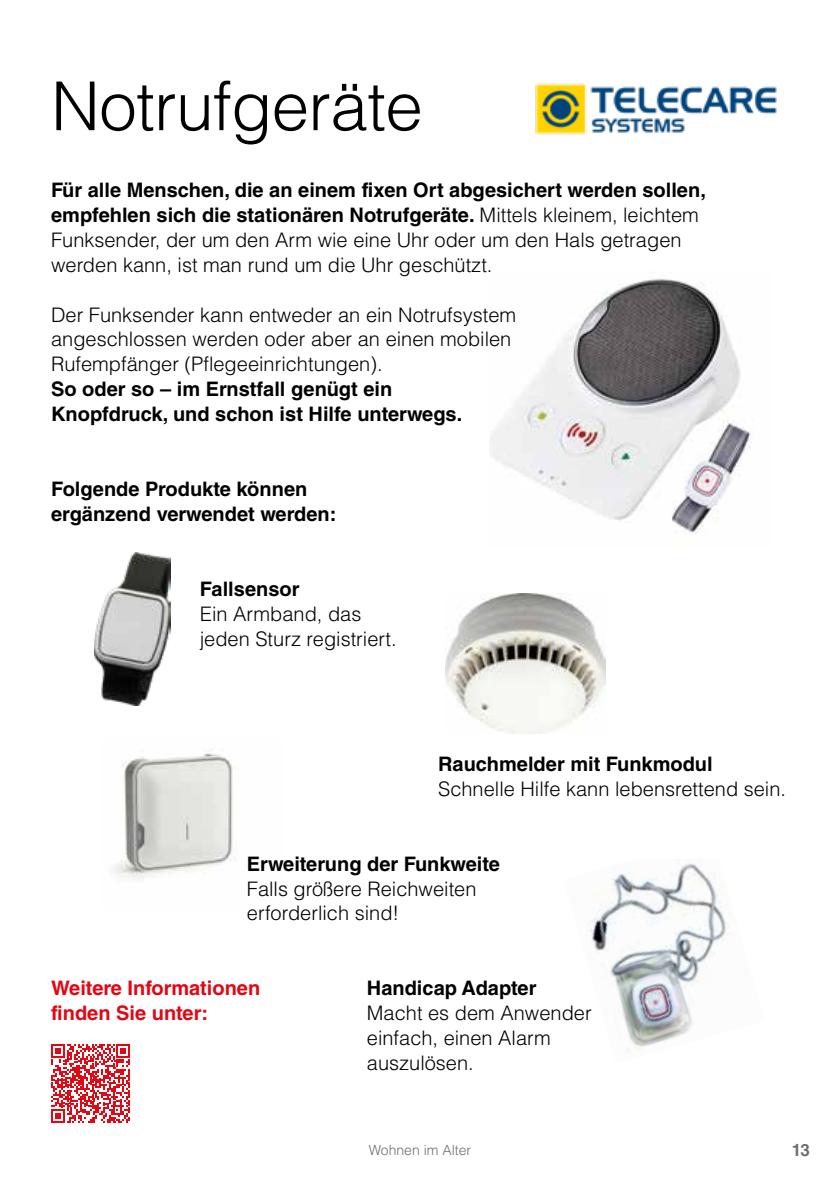
<style>
.page{position:relative;width:840px;height:1191px;background:#fff}
.page>*{position:absolute;margin:0;border:0;box-sizing:border-box;transform-origin:0 0}
.t1{font:300 67.4px "Helvetica LT Std";letter-spacing:-.01em;color:#000}
.t2{font:300 20px/25px "Helvetica LT Std";color:#000}
.t3{font:700 20px/25px "Helvetica LT Std";color:#000}
.t4{font:700 20px/25px "Helvetica LT Std";color:#e30613}
.t5{font:700 17px "Helvetica LT Std";color:#706f6f}
.t6{font:300 14px "Helvetica LT Std";color:#706f6f}
.s1{font-weight:700}
</style>
<div class="page">
<img style="left:489px;top:279px;width:264px;height:255px">
<img style="left:94px;top:552px;width:77px;height:153px">
<img style="left:445px;top:593px;width:159px;height:140px">
<img style="left:113px;top:749px;width:123px;height:130px">
<img style="left:590px;top:863px;width:136px;height:186px">
<svg style="left:51px;top:1044px;width:79px;height:78px"></svg>
<img style="left:535px;top:83px;width:242px;height:52px">
<h1 class="t1" style="left:51px;top:64px;width:373px">Notrufgeräte</h1>
<p class="t2" style="left:51px;top:177px;width:656px"><span class="s1">Für alle Menschen, die an einem fixen Ort abgesichert werden sollen, empfehlen sich die stationären Notrufgeräte.</span> Mittels kleinem, leichtem Funksender, der um den Arm wie eine Uhr oder um den Hals getragen werden kann, ist man rund um die Uhr geschützt.</p>
<p class="t2" style="left:51px;top:302px;width:466px">Der Funksender kann entweder an ein Notrufsystem angeschlossen werden oder aber an einen mobilen<br>Rufempfänger (Pflegeeinrichtungen).</p>
<p class="t3" style="left:51px;top:376px;width:412px">So oder so – im Ernstfall genügt ein<br>Knopfdruck, und schon ist Hilfe unterwegs.</p>
<p class="t3" style="left:51px;top:476px;width:287px">Folgende Produkte können ergänzend verwendet werden:</p>
<p class="t3" style="left:200px;top:576px;width:101px">Fallsensor</p>
<p class="t2" style="left:200px;top:601px;width:198px">Ein Armband, das jeden Sturz registriert.</p>
<p class="t3" style="left:438px;top:751px;width:276px">Rauchmelder mit Funkmodul</p>
<p class="t2" style="left:438px;top:776px;width:349px">Schnelle Hilfe kann lebensrettend sein.</p>
<p class="t3" style="left:247px;top:850px;width:254px">Erweiterung der Funkweite</p>
<p class="t2" style="left:247px;top:875px;width:231px">Falls größere Reichweiten erforderlich sind!</p>
<p class="t4" style="left:51px;top:975px;width:211px">Weitere Informationen finden Sie unter:</p>
<p class="t3" style="left:367px;top:975px;width:171px">Handicap Adapter</p>
<p class="t2" style="left:367px;top:1000px;width:226px">Macht es dem Anwender einfach, einen Alarm auszulösen.</p>
<p class="t6" style="left:368px;top:1141px;width:104px">Wohnen im Alter</p>
<p class="t5" style="left:791px;top:1139px;width:20px">13</p>
</div>
